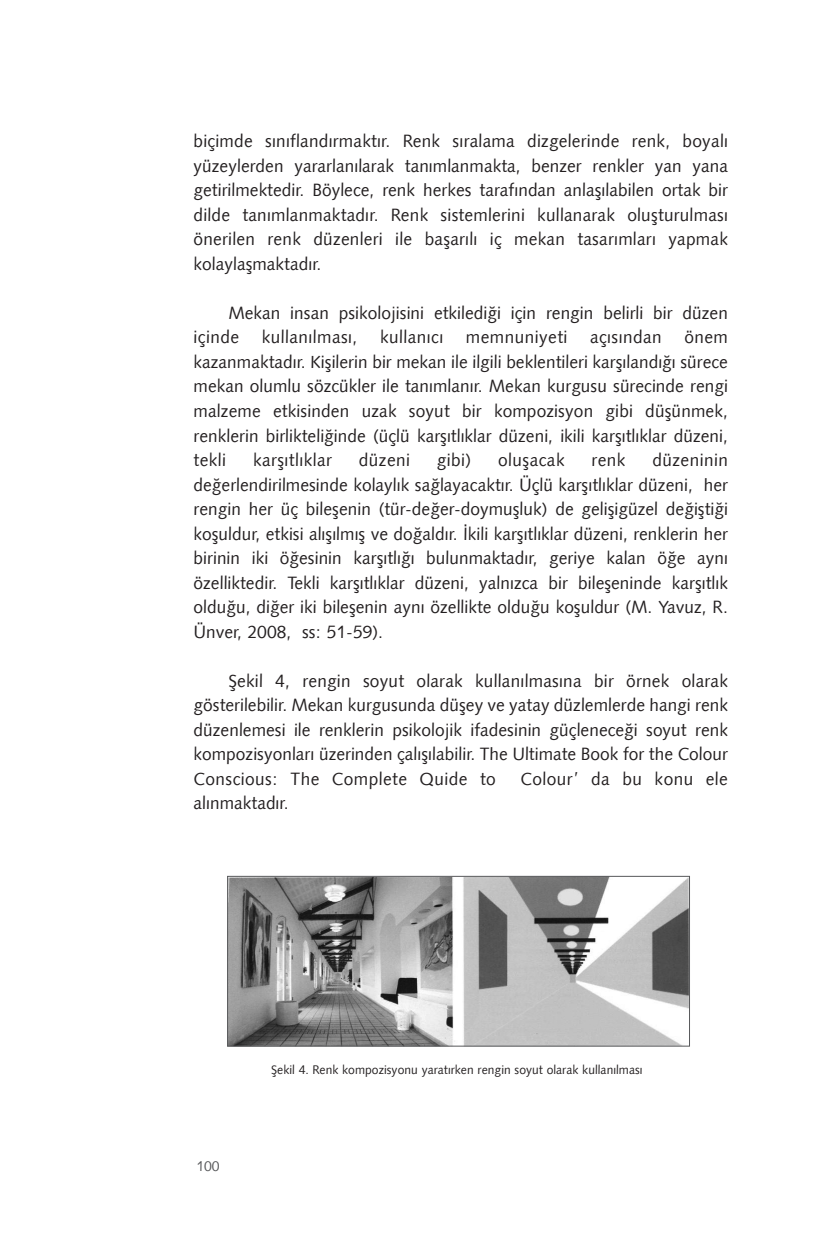
<style>
.page{position:relative;width:829px;height:1241px;background:#fff}
.page>*{position:absolute;margin:0;border:0;box-sizing:border-box;transform-origin:0 0}
.t1{font:17.5px/24.5px "Humanist 531 BT Roman A";color:#231f20;text-align:justify}
.t2{font:17.5px "Humanist 531 BT Roman A";letter-spacing:.02em;color:#231f20}
.t3{font:14px "Humanist 531 BT Roman A";color:#57585a}
.t4{font:12.25px "Humanist 531 BT Roman A";color:#231f20}
</style>
<div class="page">
<img style="left:229px;top:878px;width:458px;height:166px">
<div style="left:227px;top:876px;width:462px;height:170px;border:1px solid #57585a"></div>
<p class="t1" style="left:193px;top:128px;width:536px">biçimde sınıflandırmaktır. Renk sıralama dizgelerinde renk, boyalı yüzeylerden yararlanılarak tanımlanmakta, benzer renkler yan yana getirilmektedir. Böylece, renk herkes tarafından anlaşılabilen ortak bir dilde tanımlanmaktadır. Renk sistemlerini kullanarak oluşturulması önerilen renk düzenleri ile başarılı iç mekan tasarımları yapmak kolaylaşmaktadır.</p>
<p class="t1" style="left:193px;top:300px;width:536px;text-indent:35px">Mekan insan psikolojisini etkilediği için rengin belirli bir düzen içinde</p>
<p class="t2" style="left:262px;top:326px;width:97px">kullanılması,</p>
<p class="t2" style="left:380px;top:326px;width:65px">kullanıcı</p>
<p class="t2" style="left:466px;top:326px;width:103px">memnuniyeti</p>
<p class="t2" style="left:590px;top:326px;width:73px">açısından</p>
<p class="t1" style="left:193px;top:324px;width:536px;text-indent:490px">önem kazanmaktadır. Kişilerin bir mekan ile ilgili beklentileri karşılandığı sürece mekan olumlu sözcükler ile tanımlanır. Mekan kurgusu sürecinde rengi malzeme etkisinden uzak soyut bir kompozisyon gibi düşünmek, renklerin birlikteliğinde (üçlü karşıtlıklar düzeni, ikili karşıtlıklar düzeni, tekli</p>
<p class="t1" style="left:193px;top:447px;width:536px;text-indent:458px">düzeninin değerlendirilmesinde kolaylık sağlayacaktır. Üçlü karşıtlıklar düzeni, her rengin her üç bileşenin (tür-değer-doymuşluk) de gelişigüzel değiştiği koşuldur, etkisi alışılmış ve doğaldır. İkili karşıtlıklar düzeni, renklerin her birinin iki öğesinin karşıtlığı bulunmaktadır, geriye kalan öğe aynı özelliktedir. Tekli karşıtlıklar düzeni, yalnızca bir bileşeninde karşıtlık olduğu, diğer iki bileşenin aynı özellikte olduğu koşuldur (M. Yavuz, R.<br>Ünver, 2008, ss: 51-59).</p>
<p class="t1" style="left:193px;top:667px;width:536px;text-indent:35px">Şekil 4, rengin soyut olarak kullanılmasına bir örnek olarak gösterilebilir. Mekan kurgusunda düşey ve yatay düzlemlerde hangi renk düzenlemesi ile renklerin psikolojik ifadesinin güçleneceği soyut renk kompozisyonları üzerinden çalışılabilir. The Ultimate Book for the Colour Conscious: The Complete Quide to</p>
<p class="t2" style="left:253px;top:449px;width:80px">karşıtlıklar</p>
<p class="t1" style="left:359px;top:447px;width:53px">düzeni</p>
<p class="t1" style="left:437px;top:447px;width:36px">gibi)</p>
<p class="t2" style="left:498px;top:449px;width:68px">oluşacak</p>
<p class="t1" style="left:591px;top:447px;width:36px">renk</p>
<p class="t2" style="left:520px;top:767px;width:209px">Colour’ da bu konu ele</p>
<p class="t1" style="left:193px;top:790px;width:96px">alınmaktadır.</p>
<p class="t3" style="left:196px;top:1157px;width:25px">100</p>
<p class="t4" style="left:271px;top:1061px;width:373px">Şekil 4. Renk kompozisyonu yaratırken rengin soyut olarak kullanılması</p>
</div>
